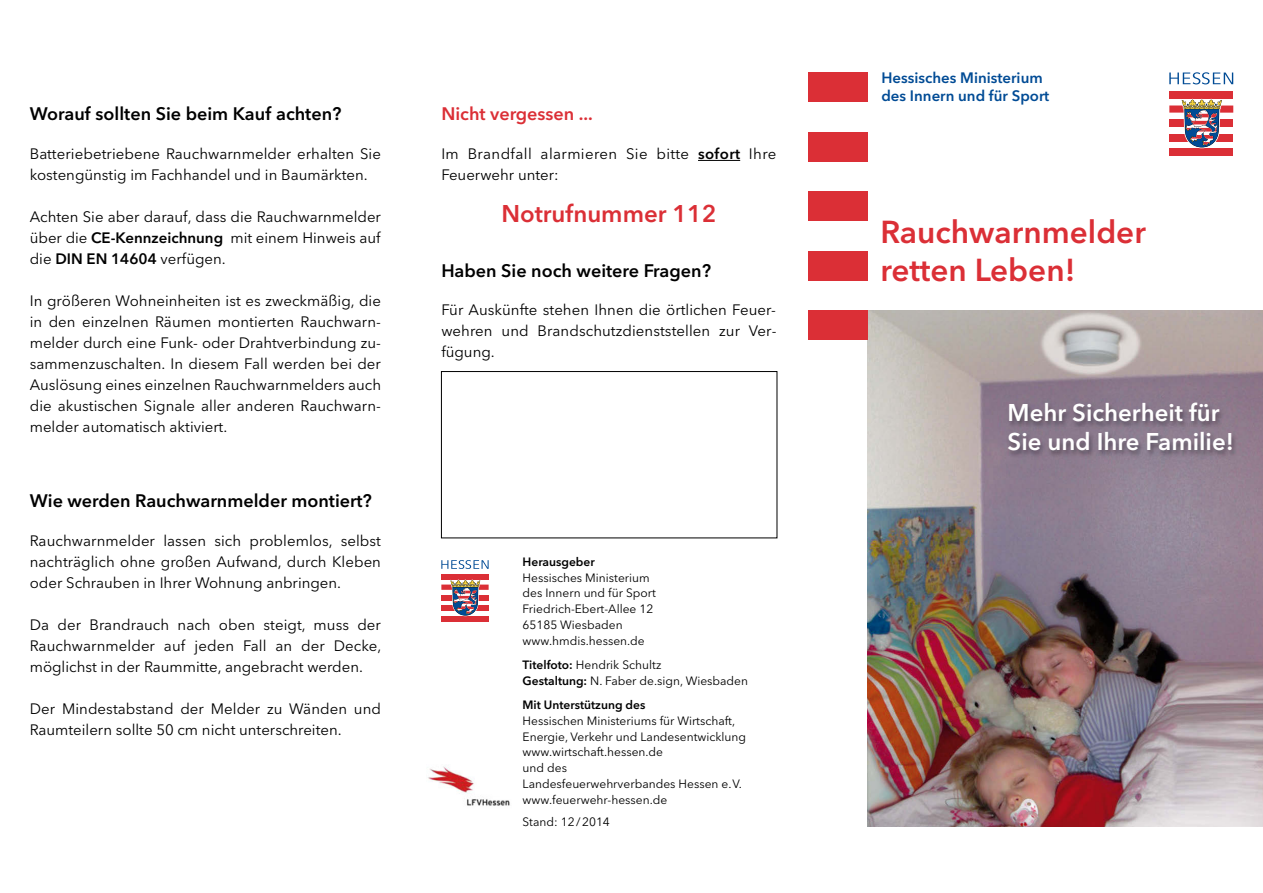
<style>
.page{position:relative;width:1263px;height:893px;background:#fff}
.page>*{position:absolute;margin:0;border:0;box-sizing:border-box;transform-origin:0 0}
.t1{font:600 31.5px/37.5px "Avenir Next LT Pro";color:#db2f36}
.t2{font:600 24px/28.8px "Avenir Next LT Pro";color:#fff}
.t3{font:600 24px "Avenir Next LT Pro";color:#db2f36}
.t4{font:600 18px "Avenir Next LT Pro";color:#000}
.t5{font:600 18px "Avenir Next LT Pro";color:#db2f36}
.t6{font:15px/21px "Avenir Next LT Pro";color:#000;text-align:justify}
.t7{font:15px/21px "Avenir Next LT Pro";letter-spacing:.025em;color:#000}
.t8{font:600 15px/18px "Avenir Next LT Pro";color:#004b95}
.t9{font:12px/15.8px "Avenir Next LT Pro";color:#000}
.t10{font:600 12px "Avenir Next LT Pro";color:#000}
.s1{font-weight:600}
</style>
<div class="page">
<img style="left:867px;top:310px;width:396px;height:517px">
<div style="left:1169px;top:91px;width:64px;height:7px;background:#db2f36"></div>
<div style="left:1169px;top:105px;width:64px;height:8px;background:#db2f36"></div>
<div style="left:1169px;top:120px;width:64px;height:7px;background:#db2f36"></div>
<div style="left:1169px;top:134px;width:64px;height:7px;background:#db2f36"></div>
<div style="left:1169px;top:148px;width:64px;height:7px;background:#db2f36"></div>
<svg style="left:1181px;top:99px;width:42px;height:49px"></svg>
<svg style="left:1169px;top:72px;width:64px;height:12px"></svg>
<div style="left:808px;top:72px;width:59px;height:30px;background:#db2f36"></div>
<div style="left:808px;top:132px;width:59px;height:30px;background:#db2f36"></div>
<div style="left:808px;top:191px;width:59px;height:30px;background:#db2f36"></div>
<div style="left:808px;top:251px;width:59px;height:30px;background:#db2f36"></div>
<div style="left:808px;top:310px;width:59px;height:30px;background:#db2f36"></div>
<img style="left:999px;top:395px;width:264px;height:83px">
<div style="left:441px;top:574px;width:48px;height:5px;background:#db2f36"></div>
<div style="left:441px;top:585px;width:48px;height:5px;background:#db2f36"></div>
<div style="left:441px;top:595px;width:48px;height:5px;background:#db2f36"></div>
<div style="left:441px;top:606px;width:48px;height:5px;background:#db2f36"></div>
<div style="left:441px;top:616px;width:48px;height:5px;background:#db2f36"></div>
<svg style="left:450px;top:580px;width:31px;height:36px"></svg>
<svg style="left:441px;top:560px;width:48px;height:9px"></svg>
<hr style="left:698px;top:160px;width:42px;height:1px;background:#000">
<img style="left:428px;top:765px;width:82px;height:41px">
<div style="left:441px;top:371px;width:336px;height:167px;border:1px solid #000"></div>
<p class="t4" style="left:30px;top:106px;width:313px">Worauf sollten Sie beim Kauf achten?</p>
<p class="t6" style="left:30px;top:145px;width:353px">Batteriebetriebene Rauchwarnmelder erhalten Sie kostengünstig im Fachhandel und in Baumärkten.</p>
<p class="t6" style="left:30px;top:208px;width:353px">Achten Sie aber darauf, dass die Rauchwarnmelder über die <span class="s1">CE-Kennzeichnung</span> mit einem Hinweis auf die <span class="s1">DIN EN 14604</span> ver fügen.</p>
<p class="t6" style="left:30px;top:292px;width:353px">In größeren Wohneinheiten ist es zweckmäßig, die in den einzelnen Räumen montierten Rauchwarn&shy;melder durch eine Funk- oder Drahtverbindung zu&shy;sammenzuschalten. In diesem Fall werden bei der Auslösung eines einzelnen Rauchwarnmelders auch die akustischen Signale aller anderen Rauchwarn&shy;melder automatisch aktiviert.</p>
<p class="t4" style="left:30px;top:493px;width:344px">Wie werden Rauchwarnmelder montiert?</p>
<p class="t6" style="left:30px;top:532px;width:353px">Rauchwarnmelder lassen sich problemlos, selbst nachträglich ohne großen Aufwand, durch Kleben oder Schrauben in Ihrer Wohnung anbringen.</p>
<p class="t6" style="left:30px;top:616px;width:353px">Da der Brandrauch nach oben steigt, muss der Rauchwarnmelder auf jeden Fall an der Decke, möglichst in der Raummitte, angebracht werden.</p>
<p class="t6" style="left:30px;top:700px;width:353px">Der Mindestabstand der Melder zu Wänden und<br>Raumteilern sollte 50 cm nicht unterschreiten.</p>
<p class="t5" style="left:441px;top:106px;width:153px">Nicht vergessen ...</p>
<p class="t7" style="left:441px;top:145px;width:337px">Im Brandfall alarmieren Sie bitte <span class="s1">sofort</span> Ihre<br>Feuerwehr unter:</p>
<h2 class="t3" style="left:501px;top:204px;width:217px">Notrufnummer 112</h2>
<p class="t4" style="left:441px;top:264px;width:271px">Haben Sie noch weitere Fragen?</p>
<p class="t6" style="left:441px;top:301px;width:337px">Für Auskünfte stehen Ihnen die örtlichen Feuer&shy;wehren und Brandschutzdienststellen zur Ver - fügung.</p>
<p class="t10" style="left:523px;top:557px;width:74px">Herausgeber</p>
<p class="t9" style="left:523px;top:571px;width:135px">Hessisches Ministerium des Innern und für Sport<br>Friedrich-Ebert-Allee 12<br>65185 Wiesbaden www.hmdis.hessen.de</p>
<p class="t9" style="left:523px;top:657px;width:227px;line-height:16.5px"><span class="s1">Titelfoto:</span> Hendrik Schultz<br><span class="s1">Gestaltung:</span> N. Faber de.sign, Wiesbaden</p>
<p class="t10" style="left:523px;top:700px;width:124px">Mit Unterstützung des</p>
<p class="t9" style="left:523px;top:714px;width:225px">Hessischen Ministeriums für Wirtschaft,<br>Energie, Verkehr und Landesentwicklung www.wirtschaft.hessen.de<br>und des<br>Landesfeuerwehrverbandes Hessen e. V. www.feuerwehr-hessen.de</p>
<p class="t9" style="left:523px;top:815px;width:89px">Stand: 12 / 2014</p>
<p class="t8" style="left:881px;top:70px;width:169px">Hessisches Ministerium des Innern und für Sport</p>
<h1 class="t1" style="left:880px;top:217px;width:267px">Rauchwarnmelder retten Leben!</h1>
<h2 class="t2" style="left:1007px;top:401px;width:228px">Mehr Sicherheit für<br>Sie und Ihre Familie!</h2>
</div>
